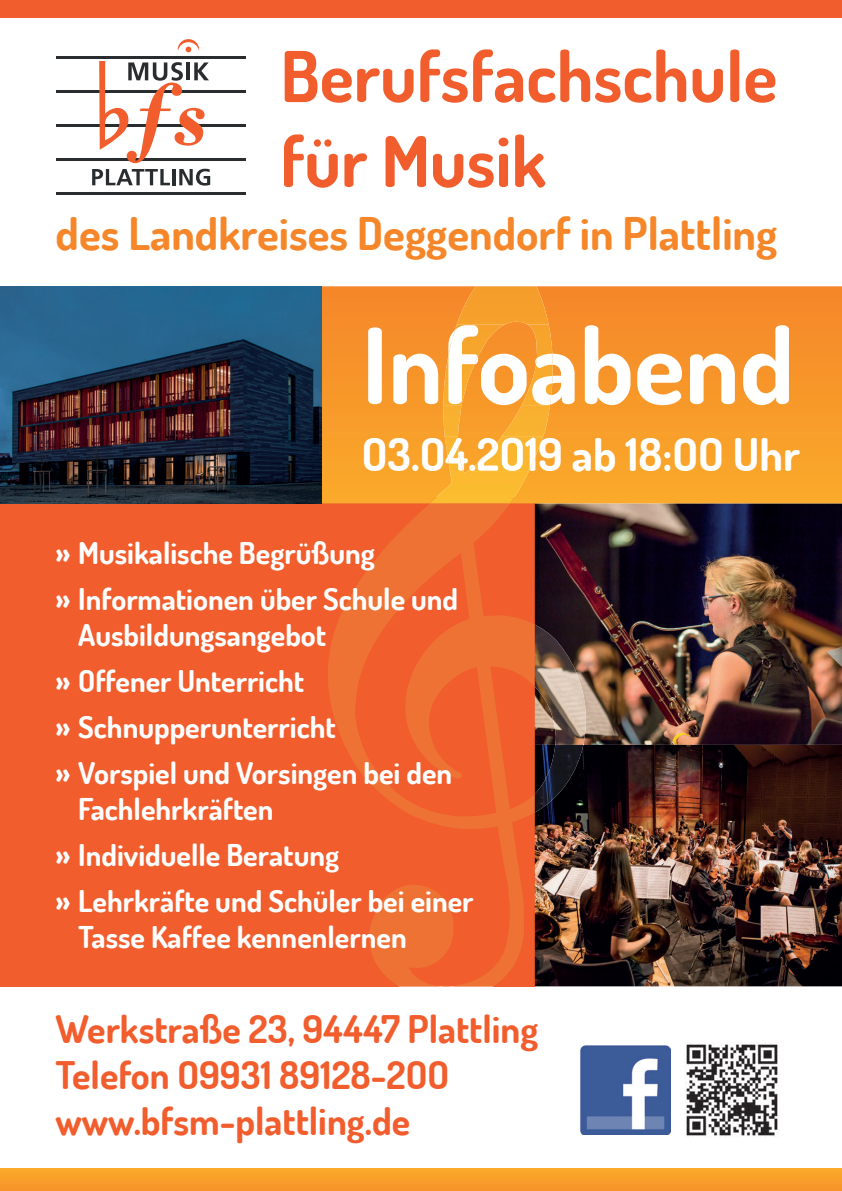
<style>
.page{position:relative;width:842px;height:1191px;background:#fff}
.page>*{position:absolute;margin:0;border:0;box-sizing:border-box;transform-origin:0 0}
.t1{font:700 105px "Dosis";color:#fff}
.t2{font:700 70px/85px "Dosis";color:#f15d2c}
.t3{font:700 45px "Dosis";color:#f58629}
.t4{font:700 45px "Dosis";color:#fff}
.t5{font:700 38px/45.6px "Dosis";color:#f15d2c}
.t6{font:700 30px/46px "Dosis";color:#fff}
</style>
<div class="page">
<hr style="left:56px;top:192px;width:190px;height:2px;background:#292d2f">
<hr style="left:56px;top:158px;width:190px;height:2px;background:#292d2f">
<hr style="left:56px;top:124px;width:190px;height:3px;background:#292d2f">
<hr style="left:56px;top:90px;width:190px;height:3px;background:#292d2f">
<hr style="left:56px;top:56px;width:190px;height:3px;background:#292d2f">
<svg style="left:92px;top:169px;width:78px;height:16px"></svg>
<hr style="left:172px;top:169px;width:3px;height:16px;background:#292d2f">
<svg style="left:179px;top:169px;width:31px;height:17px"></svg>
<svg style="left:99px;top:61px;width:110px;height:102px"></svg>
<svg style="left:178px;top:39px;width:21px;height:13px"></svg>
<div style="left:0;top:497px;width:535px;height:489px;background:#f15d2c"></div>
<div style="left:0;top:1168px;width:842px;height:23px;background:#f89f2a"></div>
<div style="left:0;top:0;width:842px;height:17px;background:#f15d2c"></div>
<img style="left:685px;top:1042px;width:95px;height:94px">
<img style="left:581px;top:1045px;width:89px;height:90px">
<img style="left:535px;top:503px;width:307px;height:483px">
<svg style="left:322px;top:286px;width:520px;height:217px;background:#f7972a"></svg>
<img style="left:0;top:286px;width:322px;height:217px">
<svg style="left:399px;top:986px;width:95px;height:1px"></svg>
<svg style="left:328px;top:503px;width:207px;height:483px"></svg>
<img style="left:535px;top:624px;width:51px;height:121px">
<img style="left:535px;top:745px;width:48px;height:67px">
<svg style="left:430px;top:286px;width:123px;height:217px;background:#f7a22d"></svg>
<h2 class="t2" style="left:280px;top:32px;width:498px">Berufsfachschule für Musik</h2>
<h3 class="t3" style="left:56px;top:205px;width:723px">des Landkreises Deggendorf in Plattling</h3>
<h1 class="t1" style="left:362px;top:298px;width:434px">Infoabend</h1>
<h3 class="t4" style="left:362px;top:425px;width:440px">O3.O4.2O19 ab 18:OO Uhr</h3>
<p class="t6" style="left:56px;top:529px;width:404px">» Musikalische Begrüßung<br>» Informationen über Schule und</p>
<p class="t6" style="left:56px;top:611px;width:398px;text-indent:23px">Ausbildungsangebot<br>» Offener Unterricht<br>» Schnupperunterricht<br>» Vorspiel und Vorsingen bei den</p>
<p class="t6" style="left:56px;top:785px;width:419px;text-indent:23px">Fachlehrkräften<br>» Individuelle Beratung<br>» Lehrkräfte und Schüler bei einer</p>
<p class="t6" style="left:78px;top:913px;width:330px">Tasse Kaffee kennenlernen</p>
<p class="t5" style="left:56px;top:1005px;width:484px">Werkstraße 23, 94447 Plattling<br>Telefon O9931 89128-2OO www.bfsm-plattling.de</p>
</div>
